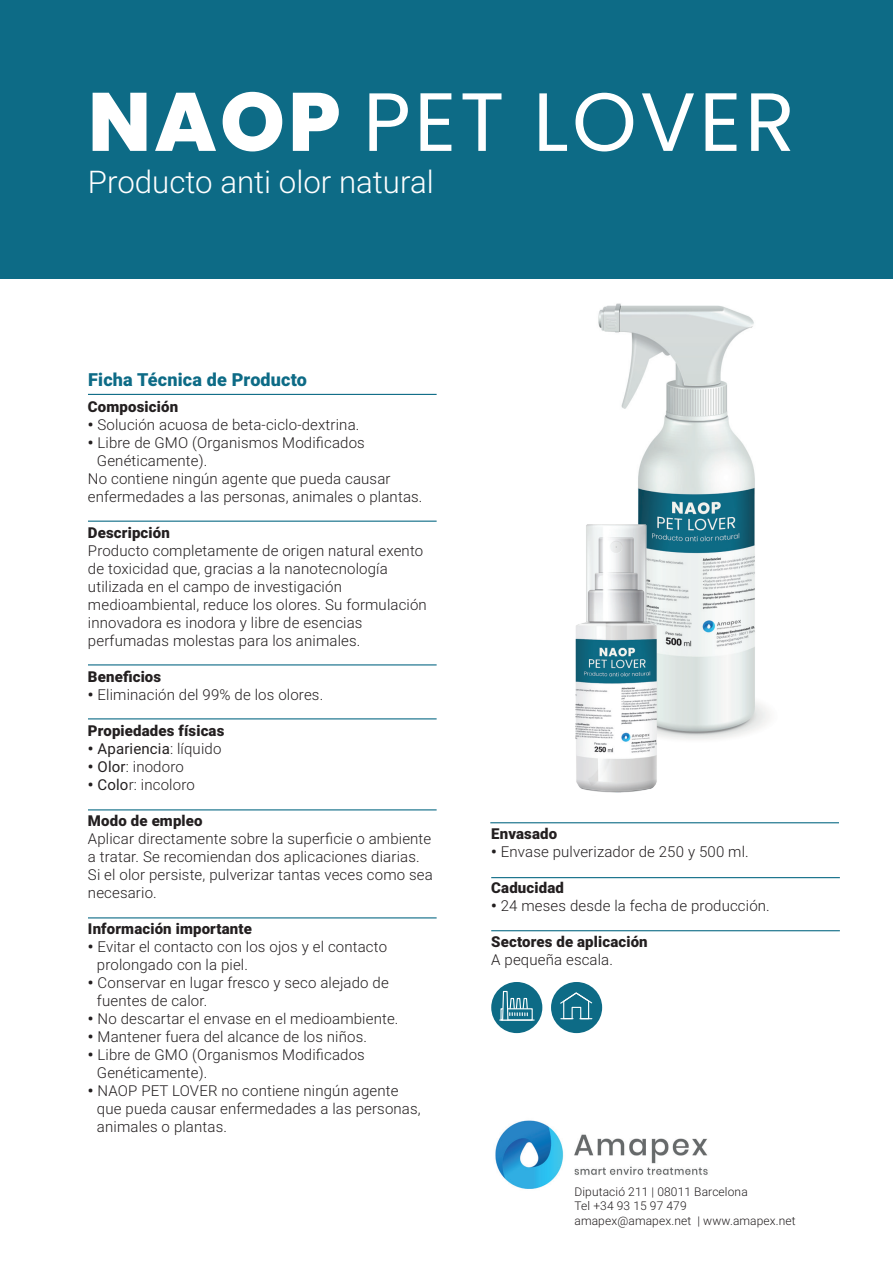
<style>
.page{position:relative;width:893px;height:1263px;background:#fff}
.page>*{position:absolute;margin:0;border:0;box-sizing:border-box;transform-origin:0 0}
.t1{font:82.5px "Poppins";letter-spacing:.04em;color:#fff}
.t2{font:300 31.2px "Roboto";color:#fff}
.t3{font:900 18px "Roboto";letter-spacing:.01em;color:#0d6b86}
.t4{font:300 15px/18px "Roboto";letter-spacing:.01em;color:#231f20}
.t5{font:900 15px "Roboto";letter-spacing:.01em;color:#231f20}
.t6{font:15px "Roboto";letter-spacing:.01em;color:#231f20}
.t7{font:300 12px "Roboto";letter-spacing:.01em;color:#231f20}
.s1{font-weight:800}
.s2{font-weight:900}
.s3{font-weight:300}
.s4{font-weight:400}
</style>
<div class="page">
<img style="left:598px;top:303px;width:172px;height:437px">
<div style="left:491px;top:982px;width:51px;height:51px;background:#0d6b86;border-radius:50%"></div>
<div style="left:551px;top:982px;width:51px;height:51px;background:#0d6b86;border-radius:50%"></div>
<div style="left:0;top:0;width:893px;height:279px;background:#0d6b86"></div>
<hr style="left:88px;top:394px;width:349px;height:1px;background:#0d6b86">
<hr style="left:88px;top:521px;width:349px;height:1px;background:#0d6b86">
<hr style="left:88px;top:664px;width:349px;height:1px;background:#0d6b86">
<hr style="left:88px;top:718px;width:349px;height:1px;background:#0d6b86">
<hr style="left:88px;top:809px;width:349px;height:1px;background:#0d6b86">
<hr style="left:490px;top:822px;width:349px;height:1px;background:#0d6b86">
<hr style="left:491px;top:877px;width:349px;height:1px;background:#0d6b86">
<hr style="left:491px;top:930px;width:349px;height:1px;background:#0d6b86">
<hr style="left:88px;top:917px;width:349px;height:1px;background:#0d6b86">
<svg style="left:500px;top:990px;width:33px;height:29px"></svg>
<hr style="left:500px;top:1019px;width:34px;height:2px;background:#fff">
<svg style="left:560px;top:992px;width:33px;height:28px"></svg>
<img style="left:495px;top:1120px;width:213px;height:69px">
<img style="left:575px;top:509px;width:120px;height:284px">
<p class="t1" style="left:88px;top:74px;width:708px"><span class="s1">NAOP</span> PET LOVER</p>
<p class="t2" style="left:88px;top:160px;width:347px">Producto anti olor natural</p>
<p class="t3" style="left:88px;top:367px;width:220px">Ficha Técnica de Producto</p>
<p class="t5" style="left:88px;top:396px;width:92px">Composición</p>
<p class="t4" style="left:88px;top:415px;width:273px"><span class="s2">•</span> Solución acuosa de beta-ciclo-dextrina.</p>
<p class="t4" style="left:97px;top:433px;width:269px;text-indent:-9px"><span class="s2">•</span> Libre de GMO (Organismos Modificados<br>Genéticamente).</p>
<p class="t4" style="left:88px;top:469px;width:336px">No contiene ningún agente que pueda causar enfermedades a las personas, animales o plantas.</p>
<p class="t5" style="left:88px;top:522px;width:83px">Descripción</p>
<p class="t4" style="left:88px;top:541px;width:340px">Producto completamente de origen natural exento de toxicidad que, gracias a la nanotecnología utilizada en el campo de investigación medioambiental, reduce los olores. Su formulación innovadora es inodora y libre de esencias perfumadas molestas para los animales.</p>
<p class="t5" style="left:88px;top:666px;width:75px">Beneficios</p>
<p class="t4" style="left:88px;top:685px;width:237px"><span class="s2">•</span> Eliminación del 99% de los olores.</p>
<p class="t5" style="left:88px;top:720px;width:138px">Propiedades físicas</p>
<p class="t6" style="left:88px;top:738px;width:135px"><span class="s2">•</span> Apariencia<span class="s3">: líquido</span></p>
<p class="t4" style="left:88px;top:757px;width:97px"><span class="s2">•</span> <span class="s4">Olor</span>: inodoro</p>
<p class="t4" style="left:88px;top:775px;width:108px"><span class="s2">•</span> <span class="s4">Colo</span>r: incoloro</p>
<p class="t5" style="left:88px;top:810px;width:116px">Modo de empleo</p>
<p class="t4" style="left:88px;top:829px;width:346px">Aplicar directamente sobre la superficie o ambiente a tratar. Se recomiendan dos aplicaciones diarias.<br>Si el olor persiste, pulverizar tantas veces como sea necesario.</p>
<p class="t5" style="left:88px;top:918px;width:165px">Información importante</p>
<p class="t4" style="left:97px;top:937px;width:292px;text-indent:-9px"><span class="s2">•</span> Evitar el contacto con los ojos y el contacto prolongado con la piel.</p>
<p class="t4" style="left:97px;top:973px;width:293px;text-indent:-9px"><span class="s2">•</span> Conservar en lugar fresco y seco alejado de fuentes de calor.</p>
<p class="t4" style="left:88px;top:1009px;width:312px"><span class="s2">•</span> No descartar el envase en el medioambiente.</p>
<p class="t4" style="left:88px;top:1027px;width:281px"><span class="s2">•</span> Mantener fuera del alcance de los niños.</p>
<p class="t4" style="left:97px;top:1045px;width:269px;text-indent:-9px"><span class="s2">•</span> Libre de GMO (Organismos Modificados<br>Genéticamente).</p>
<p class="t4" style="left:97px;top:1081px;width:325px;text-indent:-9px"><span class="s2">•</span> NAOP PET LOVER no contiene ningún agente que pueda causar enfermedades a las personas, animales o plantas.</p>
<p class="t5" style="left:491px;top:823px;width:68px">Envasado</p>
<p class="t4" style="left:491px;top:842px;width:259px"><span class="s2">•</span> Envase pulverizador de 250 y 500 ml.</p>
<p class="t5" style="left:491px;top:877px;width:74px">Caducidad</p>
<p class="t4" style="left:491px;top:896px;width:280px"><span class="s2">•</span> 24 meses desde la fecha de producción.</p>
<p class="t5" style="left:491px;top:931px;width:158px">Sectores de aplicación</p>
<p class="t4" style="left:491px;top:950px;width:123px">A pequeña escala.</p>
<p class="t7" style="left:574px;top:1183px;width:175px">Diputació 211 | 08011 Barcelona</p>
<p class="t7" style="left:574px;top:1198px;width:114px">Tel +34 93 15 97 479</p>
<p class="t7" style="left:574px;top:1212px;width:223px">amapex@amapex.net | www.amapex.net</p>
</div>
